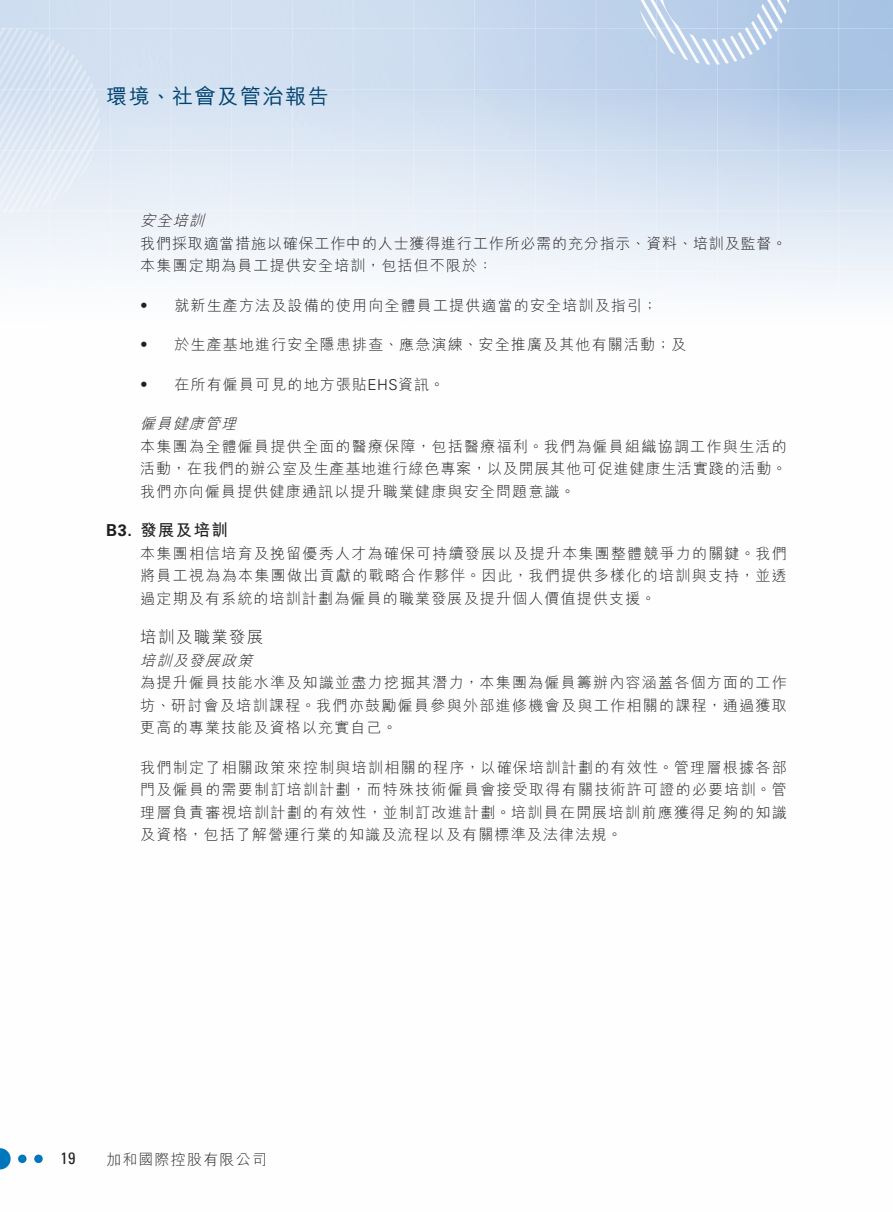
<style>
.page{position:relative;width:893px;height:1212px;background:#fff}
.page>*{position:absolute;margin:0;border:0;box-sizing:border-box;transform-origin:0 0}
.t1{font:500 21px "M Hei HK";letter-spacing:.08em;color:#004371}
.t2{font:300 16.5px "M Hei HK";letter-spacing:.08em;color:#231f20}
.t3{font:700 16.5px "M Hei HK";letter-spacing:.08em;color:#231f20}
.t4{font:700 16.5px "Univers LT Std";color:#231f20}
.t5{font:condensed 16.5px "Univers LT Std";color:#231f20}
.t6{font:300 15px/22.5px "M Hei HK";letter-spacing:.08em;color:#231f20;text-align:justify}
.t7{font:300 15px/22.5px "M Hei HK";letter-spacing:.055em;color:#231f20}
.t8{font:italic 300 15px "M Hei HK";color:#231f20}
.t9{font:300 15px "M Hei HKS";color:#231f20}
.s1{font-family:"Univers LT Std"}
</style>
<div class="page">
<img style="left:0;top:0;width:893px;height:1170px">
<svg style="left:0;top:1148px;width:11px;height:21px"></svg>
<div style="left:18px;top:1154px;width:9px;height:9px;background:#0077bd;border-radius:50%"></div>
<svg style="left:34px;top:1154px;width:9px;height:9px"></svg>
<h1 class="t1" style="left:106px;top:81px;width:224px">環境、社會及管治報告</h1>
<p class="t8" style="left:140px;top:213px;width:69px">安全培訓</p>
<p class="t7" style="left:140px;top:232px;width:648px">我們採取適當措施以確保工作中的人士獲得進行工作所必需的充分指示、資料、培訓及監督。本集團定期為員工提供安全培訓，包括但不限於：</p>
<p class="t6" style="left:174px;top:294px;width:485px">就新生產方法及設備的使用向全體員工提供適當的安全培訓及指引;</p>
<p class="t9" style="left:137px;top:294px;width:16px">‧</p>
<p class="t9" style="left:137px;top:334px;width:16px">‧</p>
<p class="t6" style="left:174px;top:333px;width:513px">於生產基地進行安全隱患排查、應急演練、安全推廣及其他有關活動；及</p>
<p class="t4" style="left:106px;top:521px;width:27px">B3.</p>
<p class="t6" style="left:174px;top:373px;width:272px">在所有僱員可見的地方張貼<span class="s1">EHS</span>資訊。</p>
<p class="t9" style="left:137px;top:373px;width:16px">‧</p>
<p class="t8" style="left:140px;top:416px;width:101px">僱員健康管理</p>
<p class="t6" style="left:140px;top:435px;width:648px">本集團為全體僱員提供全面的醫療保障，包括醫療福利。我們為僱員組織協調工作與生活的活動，在我們的辦公室及生產基地進行綠色專案，以及開展其他可促進健康生活實踐的活動。我們亦向僱員提供健康通訊以提升職業健康與安全問題意識。</p>
<p class="t3" style="left:140px;top:518px;width:89px">發展及培訓</p>
<p class="t6" style="left:140px;top:542px;width:648px">本集團相信培育及挽留優秀人才為確保可持續發展以及提升本集團整體競爭力的關鍵。我們將員工視為為本集團做出貢獻的戰略合作夥伴。因此，我們提供多樣化的培訓與支持，並透過定期及有系統的培訓計劃為僱員的職業發展及提升個人價值提供支援。</p>
<p class="t2" style="left:140px;top:629px;width:125px">培訓及職業發展</p>
<p class="t8" style="left:140px;top:652px;width:118px">培訓及發展政策</p>
<p class="t6" style="left:140px;top:671px;width:648px">為提升僱員技能水準及知識並盡力挖掘其潛力，本集團為僱員籌辦內容涵蓋各個方面的工作坊、研討會及培訓課程。我們亦鼓勵僱員參與外部進修機會及與工作相關的課程，通過獲取更高的專業技能及資格以充實自己。</p>
<p class="t6" style="left:140px;top:756px;width:648px">我們制定了相關政策來控制與培訓相關的程序，以確保培訓計劃的有效性。管理層根據各部門及僱員的需要制訂培訓計劃，而特殊技術僱員會接受取得有關技術許可證的必要培訓。管理層負責審視培訓計劃的有效性，並制訂改進計劃。培訓員在開展培訓前應獲得足夠的知識及資格，包括了解營運行業的知識及流程以及有關標準及法律法規。</p>
<p class="t5" style="left:61px;top:1148px;width:17px">19</p>
<p class="t6" style="left:106px;top:1147px;width:162px">加和國際控股有限公司</p>
</div>
